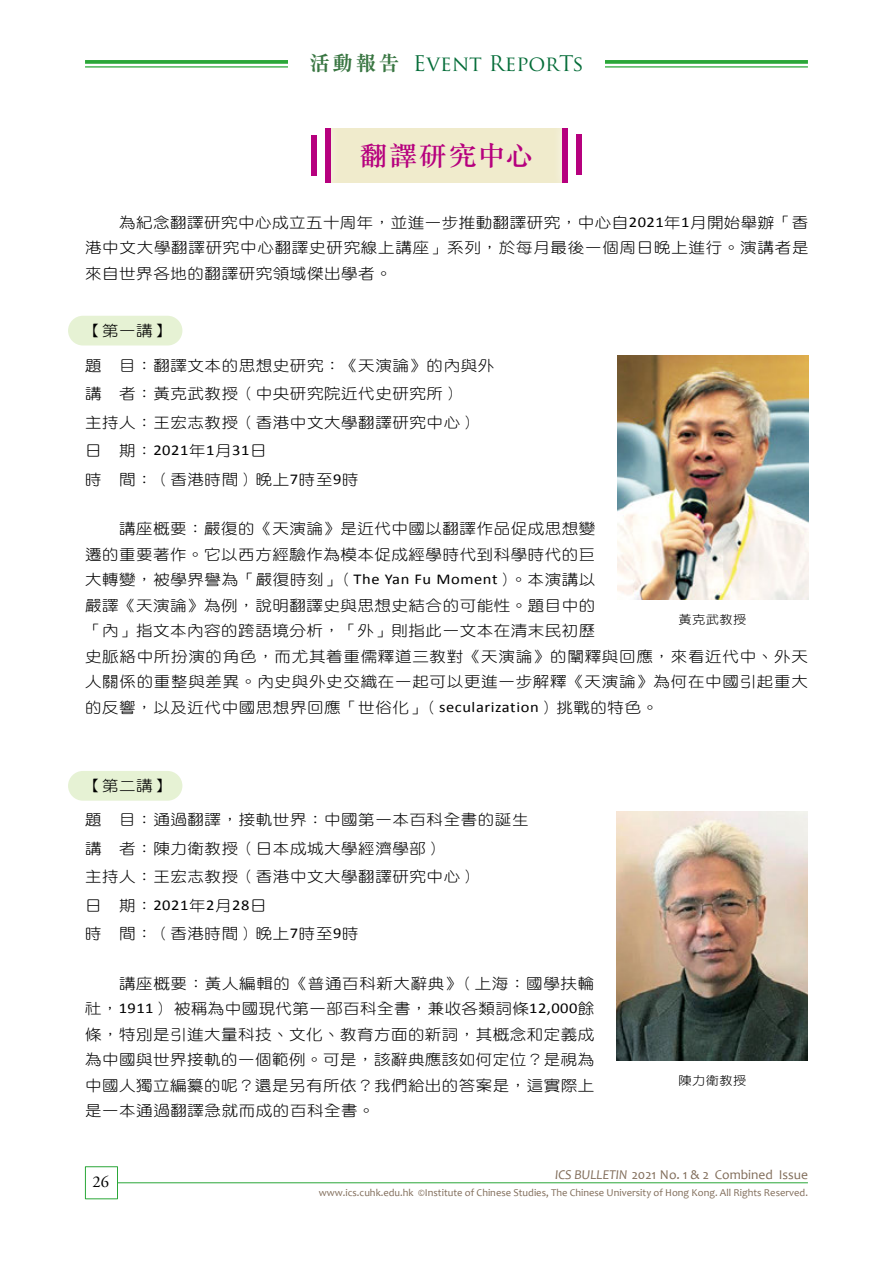
<style>
.page{position:relative;width:893px;height:1263px;background:#fff}
.page>*{position:absolute;margin:0;border:0;box-sizing:border-box;transform-origin:0 0}
.c_Event_hd3{font:500 27px "M Sung HK";letter-spacing:.045em;color:#b6007e;scale:1.05 1}
.t1{font:21px "Trajan Pro";color:#046c38}
.t2{font:16.5px "Adobe Garamond Pro";color:#000}
.c_BODY_chi{font:15px/25.5px "DF Yuan Lt HK BF";letter-spacing:.035em;color:#000;text-align:justify;scale:1.1 1}
.c_BODY_chi-2{font:15px "Calibri";letter-spacing:.035em;color:#000;scale:1.1 1}
.t3{font:13.5px "Candara";color:#816d5a}
.c_BODY_chi-3{font:12px "DF Yuan Lt HK BF";letter-spacing:.035em;color:#000;scale:1.1 1}
.t4{font:10.5px "Candara";color:#816d5a}
.s1{font-family:"M Sung HK";font-weight:700;color:#397642}
.s2{font-family:"Calibri"}
.s3{font-family:"DF Yuan Lt HK BF"}
.s4{font-style:italic}
</style>
<div class="page">
<div style="left:68px;top:771px;width:114px;height:30px;background:#e6f2d4;border-radius:15px"></div>
<div style="left:68px;top:316px;width:114px;height:29px;background:#e6f2d4;border-radius:15px"></div>
<div style="left:85px;top:1166px;width:33px;height:33px;background:#fff;border:1px solid #2aa738"></div>
<hr style="left:117px;top:1182px;width:691px;height:1px;background:#2aa738">
<svg style="left:85px;top:60px;width:723px;height:4px;background:#36ac44"></svg>
<hr style="left:85px;top:66px;width:723px;height:2px;background:#2aa738">
<div style="left:288px;top:52px;width:317px;height:22px;background:#fff"></div>
<div style="left:329px;top:128px;width:235px;height:54px;background:#f0ebcc"></div>
<div style="left:315px;top:118px;width:25px;height:74px;background:#fff;opacity:.75"></div>
<div style="left:325px;top:128px;width:6px;height:54px;background:#b6007e"></div>
<div style="left:553px;top:118px;width:25px;height:74px;background:#fff;opacity:.75"></div>
<div style="left:562px;top:128px;width:6px;height:54px;background:#b6007e"></div>
<div style="left:566px;top:125px;width:25px;height:59px;background:#fff"></div>
<div style="left:576px;top:134px;width:6px;height:41px;background:#b6007e"></div>
<div style="left:301px;top:126px;width:26px;height:58px;background:#fff"></div>
<div style="left:311px;top:135px;width:6px;height:40px;background:#b6007e"></div>
<img style="left:617px;top:356px;width:191px;height:243px">
<img style="left:617px;top:812px;width:191px;height:249px">
<h2 class="t1" style="left:309px;top:50px;width:276px"><span class="s1">活動報告</span> Event ReporTs</h2>
<p class="c_Event_hd3" style="left:359px;top:137px;width:167px">翻譯研究中心</p>
<p class="c_BODY_chi" style="left:85px;top:209px;width:659px;text-indent:34px">為紀念翻譯研究中心成立五十周年，並進一步推動翻譯研究，中心自<span class="s2">2021</span>年<span class="s2">1</span>月開始舉辦「香港中文大學翻譯研究中心翻譯史研究線上講座」系列，於每月最後一個周日晚上進行。演講者是來自世界各地的翻譯研究領域傑出學者。</p>
<p class="c_BODY_chi" style="left:85px;top:318px;width:79px">【第一講】</p>
<p class="c_BODY_chi" style="left:85px;top:352px;width:374px">題 目：翻譯文本的思想史研究：《天演論》的內與外</p>
<p class="c_BODY_chi" style="left:85px;top:381px;width:343px">講 者：黃克武教授（中央研究院近代史研究所）</p>
<p class="c_BODY_chi" style="left:85px;top:409px;width:358px">主持人：王宏志教授（香港中文大學翻譯研究中心）</p>
<p class="c_BODY_chi-2" style="left:85px;top:441px;width:167px"><span class="s3">日 期：</span>2021<span class="s3">年</span>1<span class="s3">月</span>31<span class="s3">日</span></p>
<p class="c_BODY_chi" style="left:85px;top:466px;width:250px">時 間：（香港時間）晚上<span class="s2">7</span>時至<span class="s2">9</span>時</p>
<p class="c_BODY_chi" style="left:85px;top:516px;width:659px;text-align:left;text-indent:34px">講座概要：嚴復的《天演論》是近代中國以翻譯作品促成思想變<br>遷的重要著作。它以西方經驗作為模本促成經學時代到科學時代的巨<br>大轉變，被學界譽為「嚴復時刻」（<span class="s2">The Yan Fu Moment</span>）。本演講以<br>嚴譯《天演論》為例，說明翻譯史與思想史結合的可能性。題目中的<br>「內」指文本內容的跨語境分析，「外」則指此一文本在清末民初歷<br>史脈絡中所扮演的角色，而尤其着重儒釋道三教對《天演論》的闡釋與回應，來看近代中、外天人關係的重整與差異。內史與外史交織在一起可以更進一步解釋《天演論》為何在中國引起重大的反響，以及近代中國思想界回應「世俗化」（<span class="s2">secularization</span>）挑戰的特色。</p>
<p class="c_BODY_chi-3" style="left:679px;top:613px;width:63px">黃克武教授</p>
<p class="c_BODY_chi" style="left:85px;top:772px;width:79px">【第二講】</p>
<p class="c_BODY_chi" style="left:85px;top:807px;width:405px">題 目：通過翻譯，接軌世界：中國第一本百科全書的誕生</p>
<p class="c_BODY_chi" style="left:85px;top:835px;width:327px">講 者：陳力衛教授（日本成城大學經濟學部）</p>
<p class="c_BODY_chi" style="left:85px;top:864px;width:358px">主持人：王宏志教授（香港中文大學翻譯研究中心）</p>
<p class="c_BODY_chi-2" style="left:85px;top:895px;width:167px"><span class="s3">日 期：</span>2021<span class="s3">年</span>2<span class="s3">月</span>28<span class="s3">日</span></p>
<p class="c_BODY_chi" style="left:85px;top:921px;width:250px">時 間：（香港時間）晚上<span class="s2">7</span>時至<span class="s2">9</span>時</p>
<p class="c_BODY_chi" style="left:85px;top:970px;width:465px;text-indent:34px">講座概要：黃人編輯的《普通百科新大辭典》（上海：國學扶輪社，<span class="s2">1911</span>）被稱為中國現代第一部百科全書，兼收各類詞條<span class="s2">12,000</span>餘條，特別是引進大量科技、文化、教育方面的新詞，其概念和定義成為中國與世界接軌的一個範例。可是，該辭典應該如何定位？是視為中國人獨立編纂的呢？還是另有所依？我們給出的答案是，這實際上是一本通過翻譯急就而成的百科全書。</p>
<p class="c_BODY_chi-3" style="left:679px;top:1074px;width:63px">陳力衛教授</p>
<p class="t2" style="left:93px;top:1172px;width:18px">26</p>
<p class="t3" style="left:555px;top:1166px;width:254px"><span class="s4">ICS BULLETIN</span> 2021 No. 1 &amp; 2 Combined Issue</p>
<p class="t4" style="left:319px;top:1186px;width:491px">www.ics.cuhk.edu.hk ©Institute of Chinese Studies, The Chinese University of Hong Kong. All Rights Reserved.</p>
</div>
